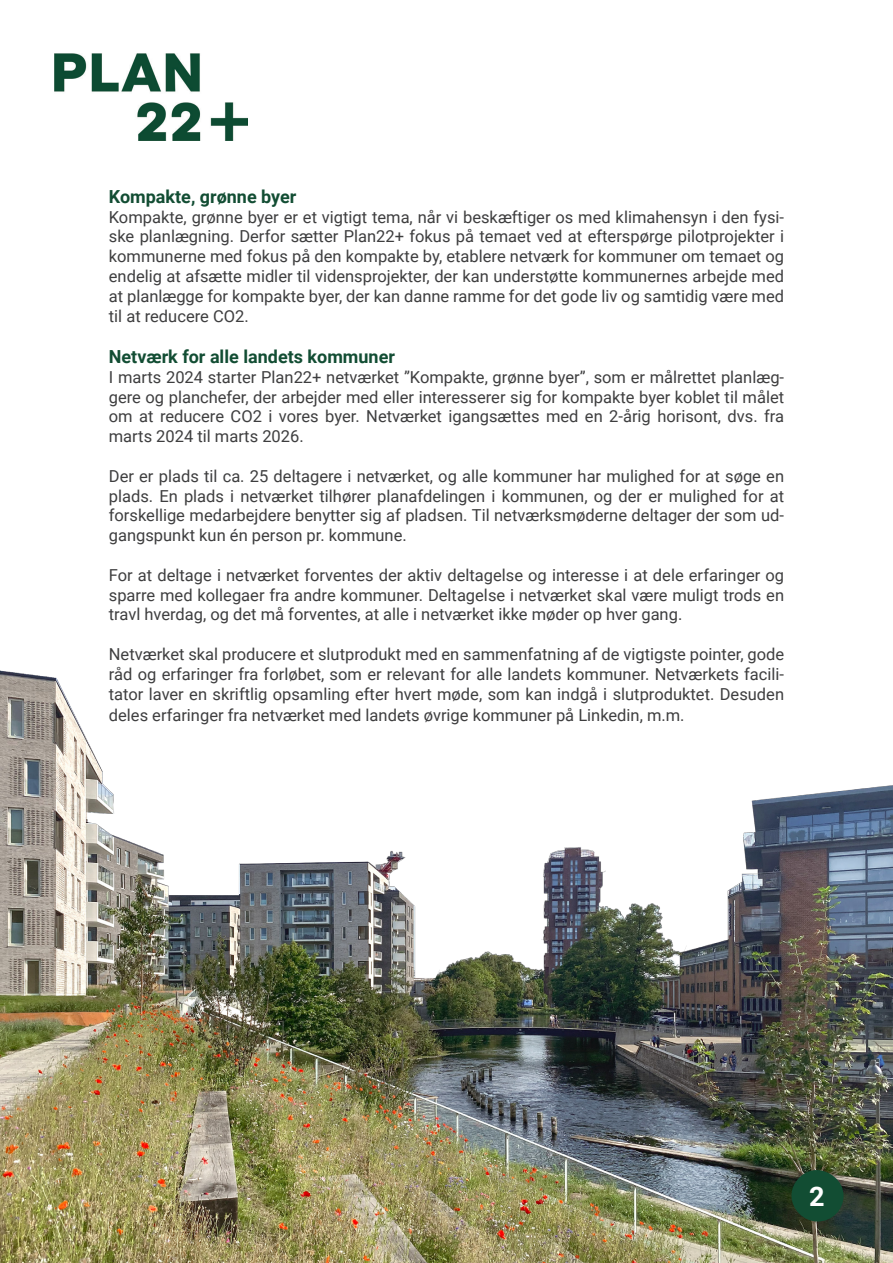
<style>
.page{position:relative;width:893px;height:1263px;background:#fff}
.page>*{position:absolute;margin:0;border:0;box-sizing:border-box;transform-origin:0 0}
.t1{font:700 27px "Roboto";color:#fff}
.t2{font:700 18px "Roboto";color:#124d33}
.t3{font:16.5px/19.8px "Roboto";color:#3e3e3f;text-align:justify}
</style>
<div class="page">
<img style="left:54px;top:53px;width:193px;height:88px">
<img style="left:0;top:670px;width:893px;height:593px">
<svg style="left:791px;top:1170px;width:52px;height:51px;background:#1b4a32"></svg>
<p class="t2" style="left:109px;top:184px;width:189px">Kompakte, grønne byer</p>
<p class="t3" style="left:109px;top:206px;width:677px">Kompakte, grønne byer er et vigtigt tema, når vi beskæftiger os med klimahensyn i den fysi&shy;ske planlægning. Derfor sætter Plan22+ fokus på temaet ved at efterspørge pilotprojekter i kommunerne med fokus på den kompakte by, etablere netværk for kommuner om temaet og endelig at afsætte midler til vidensprojekter, der kan understøtte kommunernes arbejde med at planlægge for kompakte byer, der kan danne ramme for det gode liv og samtidig være med til at reducere CO2.</p>
<p class="t2" style="left:109px;top:344px;width:288px">Netværk for alle landets kommuner</p>
<p class="t3" style="left:109px;top:366px;width:677px">I marts 2024 starter Plan22+ netværket ”Kompakte, grønne byer”, som er målrettet planlæg&shy;gere og planchefer, der arbejder med eller interesserer sig for kompakte byer koblet til målet om at reducere CO2 i vores byer. Netværket igangsættes med en 2-årig horisont, dvs. fra marts 2024 til marts 2026.</p>
<p class="t3" style="left:109px;top:465px;width:677px">Der er plads til ca. 25 deltagere i netværket, og alle kommuner har mulighed for at søge en plads. En plads i netværket tilhører planafdelingen i kommunen, og der er mulighed for at forskellige medarbejdere benytter sig af pladsen. Til netværksmøderne deltager der som ud&shy;gangspunkt kun én person pr. kommune.</p>
<p class="t3" style="left:109px;top:564px;width:677px">For at deltage i netværket forventes der aktiv deltagelse og interesse i at dele erfaringer og sparre med kollegaer fra andre kommuner. Deltagelse i netværket skal være muligt trods en travl hverdag, og det må forventes, at alle i netværket ikke møder op hver gang.</p>
<p class="t3" style="left:109px;top:644px;width:677px">Netværket skal producere et slutprodukt med en sammenfatning af de vigtigste pointer, gode råd og erfaringer fra forløbet, som er relevant for alle landets kommuner. Netværkets facili&shy;tator laver en skriftlig opsamling efter hvert møde, som kan indgå i slutproduktet. Desuden</p>
<p class="t3" style="left:109px;top:705px;width:577px">deles erfaringer fra netværket med landets øvrige kommuner på Linkedin, m.m.</p>
<p class="t1" style="left:809px;top:1177px;width:17px">2</p>
</div>
